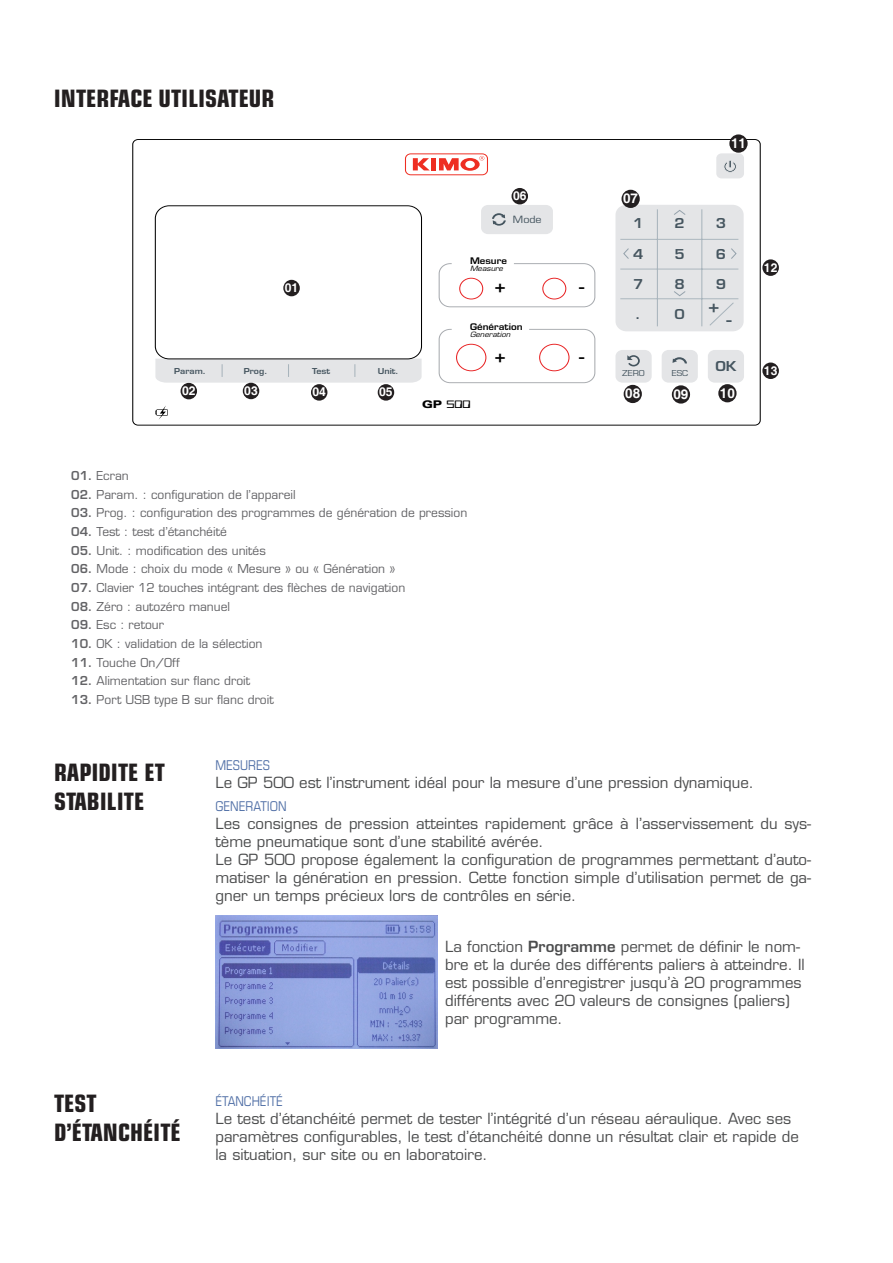
<style>
.page{position:relative;width:893px;height:1263px;background:#fff}
.page>*{position:absolute;margin:0;border:0;box-sizing:border-box;transform-origin:0 0}
.t1{font:700 condensed 24px/28.8px "Eurostile LT Std";color:#231f20}
.t2{font:600 17.7px "Eurostile LT Std";color:#000;scale:1.11 1}
.t3{font:600 17.7px "Eurostile LT Std";color:#45555f;scale:1.11 1}
.tableau{font:15px/18px "Eurostile LT Std";color:#4b4c4d}
.tableau-2{font:condensed 13.5px "Eurostile LT Std";color:#506fa6}
.t4{font:700 13.5px "Helvetica";color:#fff}
.t5{font:600 13.2px "Eurostile LT Std";color:#45555f;scale:1.11 1}
.t6{font:700 12.15px "Helvetica";color:#fff}
.t7{font:12px "Eurostile LT Std";color:#636366}
.t8{font:10.65px "Orbit Bby BT";color:#000;scale:1.11 1}
.t9{font:9.75px "Eurostile LT Std";color:#45555f;scale:1.11 1}
.t10{font:600 8.85px "Eurostile LT Std";color:#000;scale:1.11 1}
.t11{font:600 7.95px "Eurostile LT Std";color:#45555f;scale:1.11 1}
.t12{font:7.95px "Eurostile LT Std";color:#45555f;scale:1.11 1}
.t13{font:italic 7.05px "Eurostile LT Std";color:#000;scale:1.11 1}
.s1{font-family:"Zurich BT";font-weight:900;font-stretch:expanded}
.s2{font-weight:600}
</style>
<div class="page">
<svg style="left:405px;top:153px;width:83px;height:22px"></svg>
<div style="left:708px;top:350px;width:36px;height:33px;background:#e4e5e7;border-radius:7px"></div>
<div style="left:662px;top:350px;width:36px;height:33px;background:#e4e5e7;border-radius:7px"></div>
<div style="left:615px;top:350px;width:37px;height:33px;background:#e4e5e7;border-radius:7px"></div>
<div style="left:481px;top:205px;width:72px;height:29px;background:#e4e5e7;border-radius:7px"></div>
<div style="left:716px;top:153px;width:28px;height:25px;background:#e4e5e7;border-radius:5px"></div>
<svg style="left:155px;top:406px;width:13px;height:13px"></svg>
<div style="left:439px;top:263px;width:156px;height:44px;border:1px solid #a7aaaf;border-radius:11px"></div>
<div style="left:439px;top:329px;width:156px;height:54px;border:1px solid #a8abaf;border-radius:11px"></div>
<svg style="left:155px;top:359px;width:267px;height:24px;background:#e0e1e3"></svg>
<svg style="left:627px;top:355px;width:13px;height:11px"></svg>
<svg style="left:492px;top:213px;width:14px;height:13px"></svg>
<svg style="left:724px;top:160px;width:12px;height:12px"></svg>
<svg style="left:672px;top:357px;width:15px;height:6px"></svg>
<div style="left:615px;top:205px;width:129px;height:126px;background:#e4e5e7"></div>
<hr style="left:657px;top:209px;width:1px;height:117px;background:#a8b4bc">
<hr style="left:702px;top:209px;width:1px;height:117px;background:#a8b4bc">
<hr style="left:620px;top:269px;width:118px;height:1px;background:#a8b4bc">
<hr style="left:620px;top:298px;width:118px;height:1px;background:#a8b4bc">
<hr style="left:620px;top:239px;width:118px;height:1px;background:#a8b4bc">
<svg style="left:456px;top:278px;width:113px;height:93px"></svg>
<div style="left:155px;top:206px;width:267px;height:153px;border:1px solid #000;border-radius:13px"></div>
<div style="left:181px;top:383px;width:16px;height:16px;background:#231f20;border-radius:50%"></div>
<div style="left:283px;top:280px;width:17px;height:16px;background:#231f20;border-radius:50%"></div>
<div style="left:243px;top:383px;width:16px;height:16px;background:#231f20;border-radius:50%"></div>
<div style="left:311px;top:384px;width:16px;height:17px;background:#231f20;border-radius:50%"></div>
<div style="left:378px;top:384px;width:16px;height:17px;background:#231f20;border-radius:50%"></div>
<div style="left:511px;top:188px;width:17px;height:16px;background:#231f20;border-radius:50%"></div>
<div style="left:624px;top:385px;width:18px;height:18px;background:#231f20;border-radius:50%"></div>
<div style="left:672px;top:385px;width:18px;height:19px;background:#231f20;border-radius:50%"></div>
<div style="left:718px;top:384px;width:19px;height:18px;background:#231f20;border-radius:50%"></div>
<div style="left:729px;top:134px;width:19px;height:19px;background:#231f20;border-radius:50%"></div>
<div style="left:621px;top:190px;width:19px;height:18px;background:#231f20;border-radius:50%"></div>
<div style="left:762px;top:259px;width:17px;height:17px;background:#231f20;border-radius:50%"></div>
<div style="left:762px;top:362px;width:17px;height:17px;background:#231f20;border-radius:50%"></div>
<img style="left:215px;top:916px;width:223px;height:133px">
<p class="t1" style="left:54px;top:84px;width:222px">INTERFACE UTILISATEUR</p>
<p class="t6" style="left:285px;top:280px;width:15px">01</p>
<p class="t6" style="left:513px;top:188px;width:15px">06</p>
<p class="t9" style="left:513px;top:214px;width:27px">Mode</p>
<p class="t10" style="left:470px;top:255px;width:35px">Mesure</p>
<p class="t13" style="left:470px;top:264px;width:31px">Measure</p>
<p class="t2" style="left:494px;top:275px;width:12px">+</p>
<p class="t2" style="left:579px;top:275px;width:6px">-</p>
<p class="t10" style="left:470px;top:321px;width:49px">Génération</p>
<p class="t13" style="left:470px;top:330px;width:38px">Generation</p>
<p class="t4" style="left:623px;top:190px;width:16px">07</p>
<p class="t4" style="left:731px;top:135px;width:16px">11</p>
<p class="t5" style="left:633px;top:215px;width:11px">1</p>
<p class="t5" style="left:674px;top:215px;width:11px">2</p>
<p class="t5" style="left:716px;top:215px;width:11px">3</p>
<p class="t5" style="left:633px;top:245px;width:11px">4</p>
<p class="t5" style="left:674px;top:245px;width:11px">5</p>
<p class="t5" style="left:716px;top:245px;width:11px">6</p>
<p class="t5" style="left:633px;top:275px;width:11px">7</p>
<p class="t5" style="left:674px;top:275px;width:11px">8</p>
<p class="t5" style="left:716px;top:275px;width:11px">9</p>
<p class="t5" style="left:636px;top:306px;width:6px">.</p>
<p class="t5" style="left:674px;top:306px;width:11px">0</p>
<p class="t3" style="left:708px;top:295px;width:12px">+</p>
<p class="t3" style="left:726px;top:308px;width:6px">-</p>
<p class="t2" style="left:494px;top:346px;width:12px">+</p>
<p class="t2" style="left:579px;top:346px;width:6px">-</p>
<p class="t11" style="left:174px;top:366px;width:30px">Param.</p>
<p class="t11" style="left:244px;top:366px;width:23px">Prog.</p>
<p class="t11" style="left:312px;top:366px;width:18px">Test</p>
<p class="t11" style="left:378px;top:366px;width:20px">Unit.</p>
<p class="t12" style="left:622px;top:369px;width:22px">ZERO</p>
<p class="t12" style="left:672px;top:369px;width:16px">ESC</p>
<p class="t5" style="left:715px;top:358px;width:20px">OK</p>
<p class="t6" style="left:182px;top:383px;width:15px">02</p>
<p class="t6" style="left:244px;top:383px;width:15px">03</p>
<p class="t6" style="left:312px;top:385px;width:15px">04</p>
<p class="t6" style="left:379px;top:385px;width:15px">05</p>
<p class="t8" style="left:422px;top:398px;width:45px"><span class="s1">GP</span> 500</p>
<p class="t4" style="left:625px;top:385px;width:16px">08</p>
<p class="t4" style="left:673px;top:386px;width:16px">09</p>
<p class="t4" style="left:720px;top:384px;width:16px">10</p>
<p class="t6" style="left:764px;top:260px;width:15px">12</p>
<p class="t6" style="left:764px;top:363px;width:15px">13</p>
<p class="t7" style="left:71px;top:468px;width:59px"><span class="s2">01.</span> Ecran</p>
<p class="t7" style="left:71px;top:487px;width:226px"><span class="s2">02.</span> Param. : configuration de l’appareil</p>
<p class="t7" style="left:71px;top:506px;width:398px"><span class="s2">03.</span> Prog. : configuration des programmes de génération de pression</p>
<p class="t7" style="left:71px;top:524px;width:157px"><span class="s2">04.</span> Test : test d’étanchéité</p>
<p class="t7" style="left:71px;top:543px;width:196px"><span class="s2">05.</span> Unit. : modification des unités</p>
<p class="t7" style="left:71px;top:562px;width:326px"><span class="s2">06.</span> Mode : choix du mode « Mesure » ou « Génération »</p>
<p class="t7" style="left:71px;top:580px;width:336px"><span class="s2">07.</span> Clavier 12 touches intégrant des flèches de navigation</p>
<p class="t7" style="left:71px;top:599px;width:160px"><span class="s2">08.</span> Zéro : autozéro manuel</p>
<p class="t7" style="left:71px;top:618px;width:94px"><span class="s2">09.</span> Esc : retour</p>
<p class="t7" style="left:71px;top:636px;width:193px"><span class="s2">10.</span> OK : validation de la sélection</p>
<p class="t7" style="left:71px;top:655px;width:110px"><span class="s2">11.</span> Touche On/Off</p>
<p class="t7" style="left:71px;top:673px;width:181px"><span class="s2">12.</span> Alimentation sur flanc droit</p>
<p class="t7" style="left:71px;top:692px;width:204px"><span class="s2">13.</span> Port USB type B sur flanc droit</p>
<p class="t1" style="left:54px;top:758px;width:112px">RAPIDITE ET<br>STABILITE</p>
<p class="t1" style="left:54px;top:1089px;width:44px">TEST</p>
<p class="t1" style="left:54px;top:1118px;width:128px">D’ÉTANCHÉITÉ</p>
<p class="tableau-2" style="left:215px;top:757px;width:56px">MESURES</p>
<p class="tableau" style="left:215px;top:774px;width:540px">Le GP 500 est l’instrument idéal pour la mesure d’une pression dynamique.</p>
<p class="tableau-2" style="left:215px;top:798px;width:73px">GENERATION</p>
<p class="tableau" style="left:215px;top:814px;width:597px">Les consignes de pression atteintes rapidement grâce à l’asservissement du sys&shy;tème pneumatique sont d’une stabilité avérée.</p>
<p class="tableau" style="left:215px;top:850px;width:597px;text-align:justify">Le GP 500 propose également la configuration de programmes permettant d’auto&shy;matiser la génération en pression. Cette fonction simple d’utilisation permet de ga&shy;gner un temps précieux lors de contrôles en série.</p>
<p class="tableau" style="left:445px;top:938px;width:361px">La fonction <span class="s2">Programme</span> permet de définir le nom&shy;bre et la durée des différents paliers à atteindre. Il est possible d’enregistrer jusqu’à 20 programmes différents avec 20 valeurs de consignes (paliers) par programme.</p>
<p class="tableau-2" style="left:215px;top:1093px;width:69px">ÉTANCHÉITÉ</p>
<p class="tableau" style="left:215px;top:1109px;width:585px">Le test d’étanchéité permet de tester l’intégrité d’un réseau aéraulique. Avec ses paramètres configurables, le test d’étanchéité donne un résultat clair et rapide de la situation, sur site ou en laboratoire.</p>
</div>
